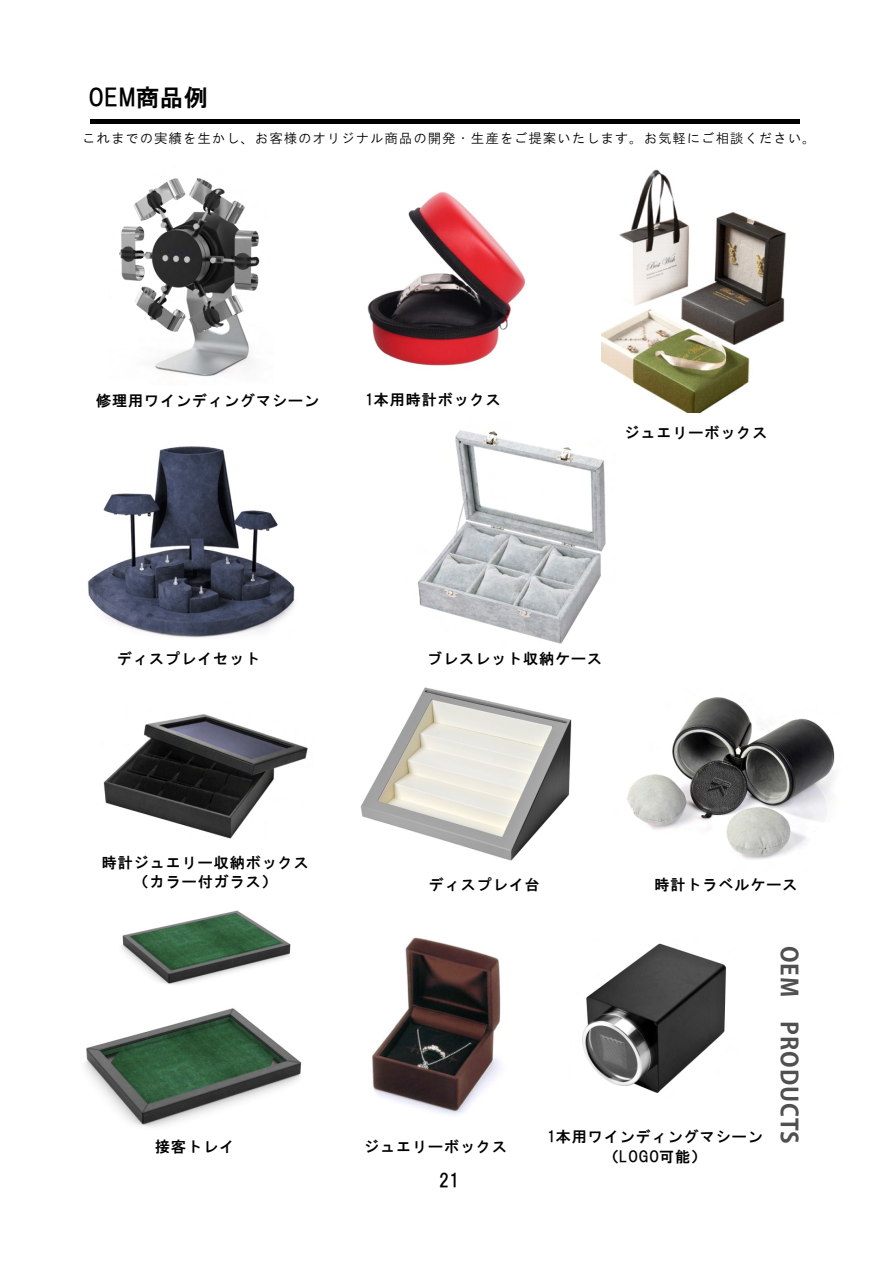
<style>
.page{position:relative;width:896px;height:1266px;background:#fff}
.page>*{position:absolute;margin:0;border:0;box-sizing:border-box;transform-origin:0 0}
.t1{font:23.55px "HGS Gothic E";letter-spacing:.025em;color:#000}
.t2{font:700 23.1px "Koz Go Pr 6 N";letter-spacing:.045em;color:#505050}
.t3{font:18.3px "HGS Gothic E";color:#000}
.t4{font:15px/18.6px "HGS Gothic E";letter-spacing:.065em;color:#000;text-align:center}
.t5{font:13.5px "HGS Gothic M";letter-spacing:.065em;color:#000}
</style>
<div class="page">
<div style="left:91px;top:119px;width:709px;height:5px;background:#000"></div>
<img style="left:119px;top:178px;width:141px;height:199px">
<img style="left:88px;top:446px;width:207px;height:192px">
<img style="left:360px;top:687px;width:212px;height:174px">
<img style="left:582px;top:943px;width:144px;height:150px">
<img style="left:417px;top:430px;width:189px;height:214px">
<img style="left:367px;top:192px;width:159px;height:174px">
<img style="left:372px;top:937px;width:129px;height:178px">
<img style="left:601px;top:169px;width:185px;height:244px">
<img style="left:85px;top:910px;width:217px;height:217px">
<img style="left:103px;top:714px;width:205px;height:125px">
<img style="left:627px;top:697px;width:208px;height:163px">
<h1 class="t1" style="left:89px;top:86px;width:120px">OEM商品例</h1>
<p class="t5" style="left:82px;top:131px;width:735px">これまでの実績を生かし、お客様のオリジナル商品の開発・生産をご提案いたします。お気軽にご相談ください。</p>
<p class="t4" style="left:96px;top:391px;width:224px">修理用ワインディングマシーン</p>
<p class="t4" style="left:366px;top:391px;width:137px">1本用時計ボックス</p>
<p class="t4" style="left:624px;top:424px;width:144px">ジュエリーボックス</p>
<p class="t4" style="left:117px;top:649px;width:144px">ディスプレイセット</p>
<p class="t4" style="left:427px;top:649px;width:176px">ブレスレット収納ケース</p>
<p class="t4" style="left:102px;top:853px;width:208px">時計ジュエリー収納ボックス（カラー付ガラス）</p>
<p class="t4" style="left:429px;top:875px;width:112px">ディスプレイ台</p>
<p class="t4" style="left:655px;top:875px;width:144px">時計トラベルケース</p>
<p class="t4" style="left:155px;top:1137px;width:80px">接客トレイ</p>
<p class="t4" style="left:364px;top:1137px;width:144px">ジュエリーボックス</p>
<p class="t4" style="left:548px;top:1127px;width:217px;line-height:19.6px">1本用ワインディングマシーン（LOGO可能）</p>
<p class="t3" style="left:439px;top:1171px;width:22px">21</p>
<h2 class="t2" style="left:801px;top:946px;width:200px;rotate:90deg">OEM PRODUCTS</h2>
</div>
